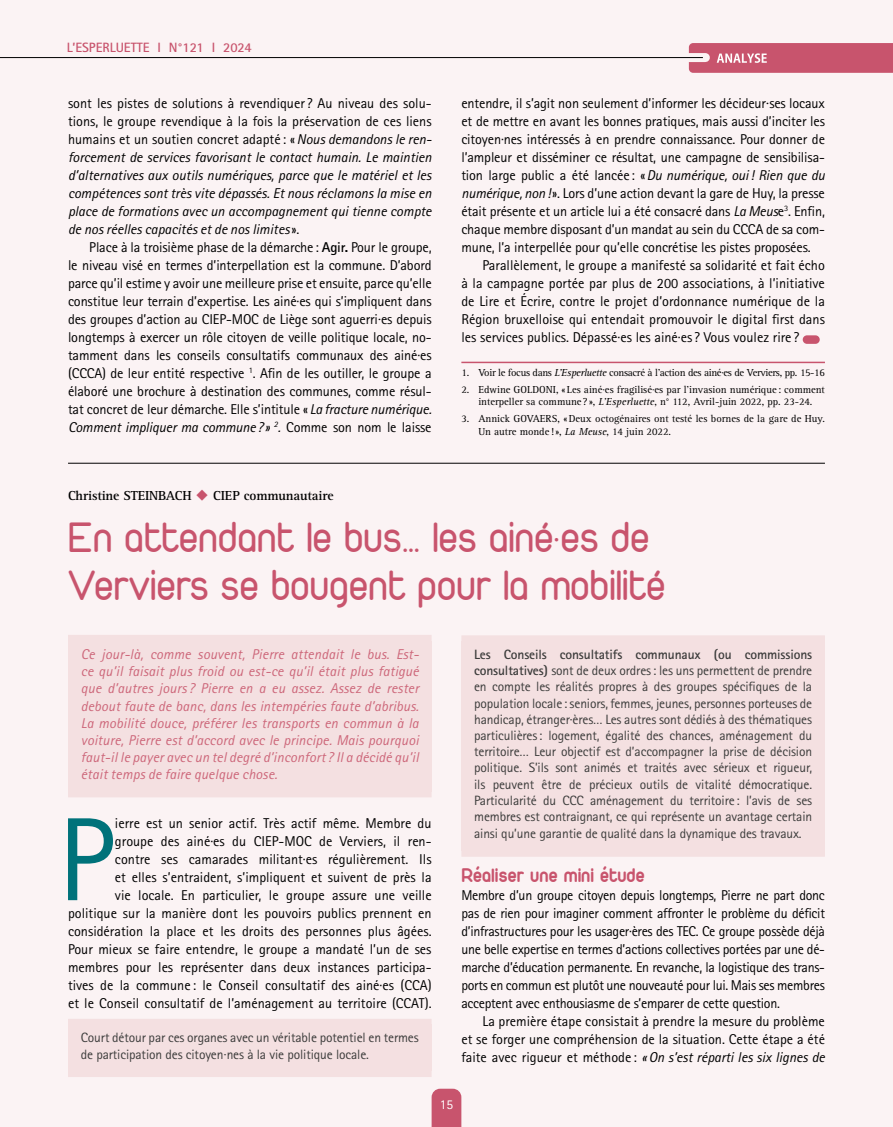
<style>
.page{position:relative;width:893px;height:1127px;background:#fff}
.page>*{position:absolute;margin:0;border:0;box-sizing:border-box;transform-origin:0 0}
._2-Analyse_TXT__1-lettrine{font:118.65px "Rotis Sans Serif Std";color:#00727a}
.t1{font:45px "Duepuntozero";color:#c8546d}
._2-Analyse_sous-titre{font:21px "Duepuntozerobold";letter-spacing:.01em;color:#c8546d}
._2-Analyse__TXT_-suite{font:14.25px/18px "Rotis Sans Serif Std";letter-spacing:-.01em;color:#000;text-align:justify}
._2-Analyse_TXT__1-lettrine-2{font:14.25px/18px "Rotis Sans Serif Std";color:#000;text-align:right}
._2-Analyse__TXT_-suite-2{font:italic 14.25px/18px "Rotis Sans Serif Std";color:#000;text-align:justify}
._2-Analyse_TXT-_1er{font:14.25px/18px "Rotis Sans Serif Std";letter-spacing:-.02em;color:#000;text-align:justify}
._2-_Analyse_pavé_couleur_rose{font:italic 14.25px/17.1px "Rotis Sans Serif Std";letter-spacing:.01em;color:#cd677a;text-align:justify}
._2-_Analyse_pavé_couleur_rose-2{font:13.5px/16.4px "Rotis Sans Serif Std";letter-spacing:-.01em;color:#3c3c3b}
._2-signature_haut_de_page{font:700 13.5px "Rotis Serif Std";letter-spacing:-.01em;color:#000}
.t2{font:700 13.5px "Rotis Sans Serif Std";color:#c8546d}
.t3{font:13.5px "Rotis Sans Serif Std";color:#fff}
._2-Analyse_NBP_suite{font:10.5px/12.6px "Rotis Serif Std";color:#000;text-align:center}
._2-Analyse_NBP_1er{font:10.5px "Rotis Serif Std";letter-spacing:-.03em;color:#000}
.s1{font-style:normal}
.s2{font-weight:700}
.s3{font-style:italic}
.s4{color:#c8546d}
</style>
<div class="page">
<div style="left:0;top:0;width:7px;height:1127px;background:#fbf3f4"></div>
<div style="left:7px;top:0;width:886px;height:1127px;background:#fbf3f4"></div>
<svg style="left:689px;top:43px;width:204px;height:30px;background:#ca5c74"></svg>
<svg style="left:689px;top:53px;width:16px;height:9px"></svg>
<hr style="left:0;top:57px;width:703px;height:1px;background:#000">
<hr style="left:68px;top:463px;width:757px;height:1px;background:#000">
<hr style="left:461px;top:362px;width:364px;height:1px;background:#c8546d">
<div style="left:803px;top:335px;width:17px;height:9px;background:#c8546d;border-radius:4px"></div>
<div style="left:68px;top:641px;width:364px;height:150px;background:#f4e0e1"></div>
<div style="left:68px;top:769px;width:364px;height:28px;background:#f4e0e1"></div>
<div style="left:68px;top:635px;width:364px;height:28px;background:#f4e0e1"></div>
<div style="left:68px;top:1024px;width:364px;height:47px;background:#f4e0e1"></div>
<div style="left:68px;top:1048px;width:364px;height:29px;background:#f4e0e1"></div>
<div style="left:68px;top:1019px;width:364px;height:28px;background:#f4e0e1"></div>
<div style="left:461px;top:641px;width:364px;height:210px;background:#f4e0e1"></div>
<div style="left:461px;top:828px;width:364px;height:29px;background:#f4e0e1"></div>
<div style="left:461px;top:635px;width:364px;height:29px;background:#f4e0e1"></div>
<svg style="left:432px;top:1089px;width:29px;height:38px"></svg>
<p class="t2" style="left:67px;top:39px;width:186px">L’ESPERLUETTE I N°121 I 2024</p>
<p class="_2-Analyse__TXT_-suite-2" style="left:68px;top:94px;width:365px"><span class="s1">sont les pistes de solutions à revendiquer ? Au niveau des solu&shy;tions, le groupe revendique à la fois la préservation de ces liens humains et un soutien concret adapté : «</span>Nous demandons le ren&shy;forcement de services favorisant le contact humain. Le maintien d’alternatives aux outils numériques, parce que le matériel et les compétences sont très vite dépassés. Et nous réclamons la mise en place de formations avec un accompagnement qui tienne compte de nos réelles capacités et de nos limites<span class="s1">».</span></p>
<p class="_2-Analyse__TXT_-suite" style="left:68px;top:238px;width:365px;text-indent:21px">Place à la troisième phase de la démarche: <span class="s2">Agir.</span> Pour le groupe, le niveau visé en termes d’interpellation est la commune. D’abord parce qu’il estime y avoir une meilleure prise et ensuite, parce qu’elle constitue leur terrain d’expertise. Les ainé∙es qui s’impliquent dans des groupes d’action au CIEP-MOC de Liège sont aguerri⋅es depuis longtemps à exercer un rôle citoyen de veille politique locale, no&shy;tamment dans les conseils consultatifs communaux des ainé∙es (CCCA) de leur entité respective <sup>1</sup>. Afin de les outiller, le groupe a élaboré une brochure à destination des communes, comme résul&shy;tat concret de leur démarche. Elle s’intitule « <span class="s3">La fracture numérique.<br>Comment impliquer ma commune? »</span> <sup>2</sup><span class="s3">.</span> Comme son nom le laisse</p>
<p class="_2-Analyse__TXT_-suite" style="left:461px;top:94px;width:365px">entendre, il s’agit non seulement d’informer les décideur⋅ses locaux et de mettre en avant les bonnes pratiques, mais aussi d’inciter les citoyen∙nes intéressés à en prendre connaissance. Pour donner de l’ampleur et disséminer ce résultat, une campagne de sensibilisa&shy;tion large public a été lancée: «<span class="s3">Du numérique, oui! Rien que du numérique, non!</span>». Lors d’une action devant la gare de Huy, la presse était présente et un article lui a été consacré dans <span class="s3">La Meus</span>e<sup>3</sup>. Enfin, chaque membre disposant d’un mandat au sein du CCCA de sa com&shy;mune, l’a interpellée pour qu’elle concrétise les pistes proposées.</p>
<p class="_2-Analyse__TXT_-suite" style="left:461px;top:256px;width:365px;text-indent:21px">Parallèlement, le groupe a manifesté sa solidarité et fait écho à la campagne portée par plus de 200 associations, à l’initiative de Lire et Écrire, contre le projet d’ordonnance numérique de la Région bruxelloise qui entendait promouvoir le digital first dans les services publics. Dépassé∙es les ainé∙es ? Vous voulez rire ?</p>
<p class="_2-Analyse_NBP_1er" style="left:461px;top:366px;width:365px">1. Voir le focus dans <span class="s3">L’Esperluette</span> consacré à l’action des ainé∙es de Verviers, pp. 15-16</p>
<p class="_2-Analyse_NBP_suite" style="left:461px;top:383px;width:365px">2. Edwine GOLDONI, «Les ainé·es fragilisé·es par l’invasion numérique : comment interpeller sa commune ? », <span class="s3">L’Esperluette</span>, n° 112, Avril-juin 2022, pp. 23-24.</p>
<p class="_2-Analyse_NBP_suite" style="left:478px;top:413px;width:348px;text-align:left;text-indent:-17px">3. Annick GOVAERS, «Deux octogénaires ont testé les bornes de la gare de Huy.<br>Un autre monde !», <span class="s3">La Meuse</span>, 14 juin 2022.</p>
<p class="_2-signature_haut_de_page" style="left:68px;top:487px;width:267px">Christine STEINBACH <span class="s4">◆</span> CIEP communautaire</p>
<p class="t1" style="left:68px;top:513px;width:583px">En attendant le bus… les ainé·es de</p>
<p class="t1" style="left:68px;top:561px;width:599px">Verviers se bougent pour la mobilité</p>
<p class="_2-_Analyse_pavé_couleur_rose" style="left:81px;top:646px;width:340px">Ce jour-là, comme souvent, Pierre attendait le bus. Est&shy;ce qu’il faisait plus froid ou est-ce qu’il était plus fatigué que d’autres jours ? Pierre en a eu assez. Assez de rester debout faute de banc, dans les intempéries faute d’abribus.<br>La mobilité douce, préférer les transports en commun à la voiture, Pierre est d’accord avec le principe. Mais pourquoi faut-il le payer avec un tel degré d’inconfort ? Il a décidé qu’il était temps de faire quelque chose.</p>
<p class="_2-Analyse_TXT__1-lettrine" style="left:58px;top:790px;width:59px">P</p>
<p class="_2-Analyse_TXT__1-lettrine-2" style="left:68px;top:814px;width:365px">ierre est un senior actif. Très actif même. Membre du<br>groupe des ainé∙es du CIEP-MOC de Verviers, il ren-<br>contre ses camarades militant∙es régulièrement. Ils<br>et elles s’entraident, s’impliquent et suivent de près la<br>vie locale. En particulier, le groupe assure une veille politique sur la manière dont les pouvoirs publics prennent en considération la place et les droits des personnes plus âgées.<br>Pour mieux se faire entendre, le groupe a mandaté l’un de ses membres pour les représenter dans deux instances participa&shy;tives de la commune : le Conseil consultatif des ainé∙es (CCA) et le Conseil consultatif de l’aménagement au territoire (CCAT).</p>
<p class="_2-_Analyse_pavé_couleur_rose-2" style="left:81px;top:1029px;width:340px">Court détour par ces organes avec un véritable potentiel en termes de participation des citoyen⋅nes à la vie politique locale.</p>
<p class="_2-_Analyse_pavé_couleur_rose-2" style="left:474px;top:646px;width:340px;text-align:justify"><span class="s2">Les Conseils consultatifs communaux (ou commissions consultatives)</span> sont de deux ordres: les uns permettent de prendre en compte les réalités propres à des groupes spécifiques de la population locale: seniors, femmes, jeunes, personnes porteuses de handicap, étranger∙ères… Les autres sont dédiés à des thématiques particulières: logement, égalité des chances, aménagement du territoire… Leur objectif est d’accompagner la prise de décision politique. S’ils sont animés et traités avec sérieux et rigueur, ils peuvent être de précieux outils de vitalité démocratique.<br>Particularité du CCC aménagement du territoire: l’avis de ses membres est contraignant, ce qui représente un avantage certain ainsi qu’une garantie de qualité dans la dynamique des travaux.</p>
<p class="_2-Analyse_sous-titre" style="left:461px;top:863px;width:185px">Réaliser une mini étude</p>
<p class="_2-Analyse_TXT-_1er" style="left:461px;top:886px;width:365px">Membre d’un groupe citoyen depuis longtemps, Pierre ne part donc pas de rien pour imaginer comment affronter le problème du déficit d’infrastructures pour les usager∙ères des TEC. Ce groupe possède déjà une belle expertise en termes d’actions collectives portées par une dé&shy;marche d’éducation permanente. En revanche, la logistique des trans&shy;ports en commun est plutôt une nouveauté pour lui. Mais ses membres acceptent avec enthousiasme de s’emparer de cette question.</p>
<p class="_2-Analyse__TXT_-suite" style="left:461px;top:1012px;width:365px;text-indent:21px">La première étape consistait à prendre la mesure du problème et se forger une compréhension de la situation. Cette étape a été faite avec rigueur et méthode : <span class="s3">«On s’est réparti les six lignes de</span></p>
<p class="t3" style="left:440px;top:1096px;width:15px">15</p>
</div>
